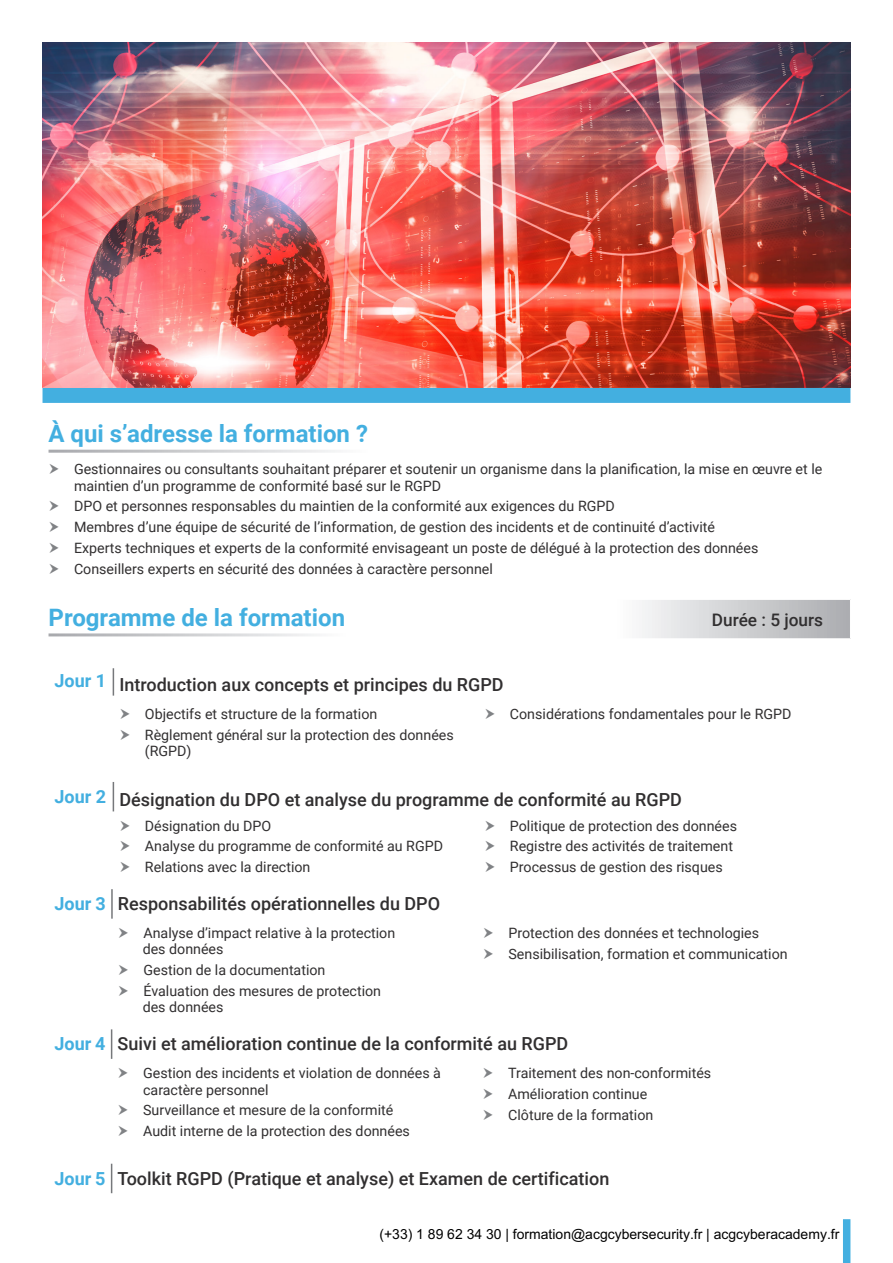
<style>
.page{position:relative;width:893px;height:1263px;background:#fff}
.page>*{position:absolute;margin:0;border:0;box-sizing:border-box;transform-origin:0 0}
.t1{font:700 24px "Roboto";color:#43afe0}
.t2{font:500 18px "Roboto";color:#312f30}
.t3{font:700 18px "Roboto";color:#43afe0}
.t4{font:500 17.25px "Roboto";color:#312f30}
.Bullet_Points{font:14.25px/16.5px "Roboto";color:#312f30}
.t5{font:13.95px "Arial";color:#000}
</style>
<div class="page">
<img style="left:43px;top:43px;width:807px;height:345px">
<div style="left:43px;top:388px;width:807px;height:15px;background:#43afe0"></div>
<svg style="left:642px;top:600px;width:208px;height:38px;background:#cecfd1"></svg>
<svg style="left:113px;top:668px;width:1px;height:28px"></svg>
<svg style="left:113px;top:782px;width:1px;height:29px"></svg>
<hr style="left:111px;top:889px;width:2px;height:30px;background:#76787b">
<hr style="left:111px;top:1029px;width:1px;height:30px;background:#76787b">
<svg style="left:111px;top:1164px;width:1px;height:29px"></svg>
<div style="left:843px;top:1219px;width:7px;height:44px;background:#43afe0"></div>
<p class="t1" style="left:49px;top:417px;width:321px">À qui s’adresse la formation ?</p>
<p class="Bullet_Points" style="left:74px;top:460px;width:750px">Gestionnaires ou consultants souhaitant préparer et soutenir un organisme dans la planification, la mise en œuvre et le maintien d’un programme de conformité basé sur le RGPD</p>
<p class="Bullet_Points" style="left:74px;top:497px;width:542px">DPO et personnes responsables du maintien de la conformité aux exigences du RGPD</p>
<p class="Bullet_Points" style="left:74px;top:518px;width:642px">Membres d’une équipe de sécurité de l’information, de gestion des incidents et de continuité d’activité</p>
<p class="Bullet_Points" style="left:74px;top:539px;width:686px">Experts techniques et experts de la conformité envisageant un poste de délégué à la protection des données</p>
<p class="Bullet_Points" style="left:74px;top:560px;width:420px">Conseillers experts en sécurité des données à caractère personnel</p>
<p class="t1" style="left:49px;top:601px;width:298px">Programme de la formation</p>
<p class="t4" style="left:712px;top:608px;width:113px">Durée : 5 jours</p>
<p class="t3" style="left:55px;top:668px;width:53px">Jour 1</p>
<p class="t2" style="left:119px;top:672px;width:386px">Introduction aux concepts et principes du RGPD</p>
<p class="Bullet_Points" style="left:145px;top:705px;width:234px">Objectifs et structure de la formation</p>
<p class="Bullet_Points" style="left:145px;top:726px;width:310px">Règlement général sur la protection des données (RGPD)</p>
<p class="Bullet_Points" style="left:510px;top:705px;width:283px">Considérations fondamentales pour le RGPD</p>
<p class="t3" style="left:55px;top:784px;width:53px">Jour 2</p>
<p class="t2" style="left:119px;top:787px;width:564px">Désignation du DPO et analyse du programme de conformité au RGPD</p>
<p class="Bullet_Points" style="left:145px;top:817px;width:128px">Désignation du DPO</p>
<p class="Bullet_Points" style="left:145px;top:837px;width:300px">Analyse du programme de conformité au RGPD</p>
<p class="Bullet_Points" style="left:145px;top:858px;width:167px">Relations avec la direction</p>
<p class="Bullet_Points" style="left:510px;top:817px;width:229px">Politique de protection des données</p>
<p class="Bullet_Points" style="left:510px;top:837px;width:225px">Registre des activités de traitement</p>
<p class="Bullet_Points" style="left:510px;top:858px;width:214px">Processus de gestion des risques</p>
<p class="t3" style="left:55px;top:891px;width:53px">Jour 3</p>
<p class="t2" style="left:118px;top:891px;width:324px">Responsabilités opérationnelles du DPO</p>
<p class="Bullet_Points" style="left:143px;top:924px;width:253px">Analyse d’impact relative à la protection</p>
<p class="Bullet_Points" style="left:143px;top:940px;width:82px">des données</p>
<p class="Bullet_Points" style="left:143px;top:961px;width:184px">Gestion de la documentation</p>
<p class="Bullet_Points" style="left:143px;top:982px;width:239px">Évaluation des mesures de protection</p>
<p class="Bullet_Points" style="left:143px;top:998px;width:82px">des données</p>
<p class="Bullet_Points" style="left:508px;top:924px;width:252px">Protection des données et technologies</p>
<p class="Bullet_Points" style="left:508px;top:945px;width:281px">Sensibilisation, formation et communication</p>
<p class="t3" style="left:55px;top:1031px;width:53px">Jour 4</p>
<p class="t2" style="left:118px;top:1031px;width:452px">Suivi et amélioration continue de la conformité au RGPD</p>
<p class="Bullet_Points" style="left:143px;top:1064px;width:299px">Gestion des incidents et violation de données à caractère personnel</p>
<p class="Bullet_Points" style="left:143px;top:1101px;width:252px">Surveillance et mesure de la conformité</p>
<p class="Bullet_Points" style="left:143px;top:1122px;width:268px">Audit interne de la protection des données</p>
<p class="Bullet_Points" style="left:508px;top:1064px;width:205px">Traitement des non-conformités</p>
<p class="Bullet_Points" style="left:508px;top:1085px;width:141px">Amélioration continue</p>
<p class="Bullet_Points" style="left:508px;top:1106px;width:147px">Clôture de la formation</p>
<p class="t3" style="left:55px;top:1166px;width:53px">Jour 5</p>
<p class="t2" style="left:118px;top:1166px;width:493px">Toolkit RGPD (Pratique et analyse) et Examen de certification</p>
<p class="Bullet_Points" style="left:372px;top:1218px;width:454px">(+33) 1 89 62 34 30 | formation@acgcybersecurity.fr | acgcyberademy.fr</p>
<p class="t5" style="left:379px;top:1226px;width:461px">(+33) 1 89 62 34 30 | formation@acgcybersecurity.fr | acgcyberacademy.fr</p>
</div>
